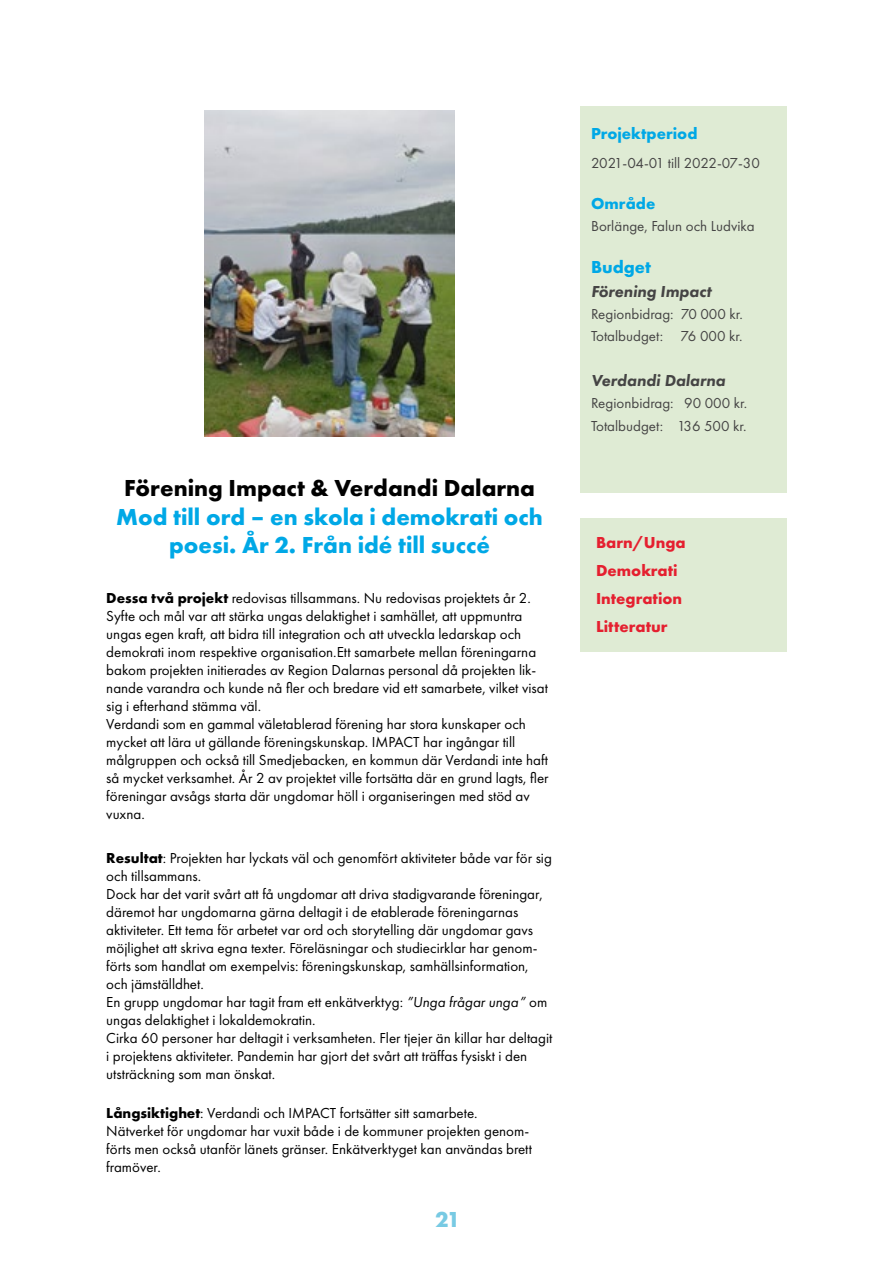
<style>
.page{position:relative;width:893px;height:1263px;background:#fff}
.page>*{position:absolute;margin:0;border:0;box-sizing:border-box;transform-origin:0 0}
.Rubrilk_Huvud{font:700 24px/28.5px "Futura PT";color:#00a8e6;text-align:center}
.Rubrilk_Huvud-2{font:700 24px "Futura PT";color:#000}
.t1{font:700 22.5px "Futura PT";color:#78cae3}
.Underrubrik_spalt_-blå{font:700 18px "Futura PT";color:#00a8e6}
.Kategorier{font:700 16.5px "Futura PT";color:#e51f2f}
.Brödtext_-_spalt_-_fet{font:italic 800 16.5px "Futura PT";color:#454444}
.Underrubrik_spalt_-blå-2{font:700 16.5px "Futura PT";color:#00a8e6}
.Brödtext{font:15px/18px "Futura PT";color:#000}
.Brödtext_-_spalt{font:15px "Futura PT";color:#454444}
.Brödtext_-_spalt-2{font:15px "Futura PT";letter-spacing:-.025em;color:#454444}
.s1{font-weight:700}
.s2{font-style:italic}
</style>
<div class="page">
<div style="left:580px;top:106px;width:207px;height:386px;background:#dfebd4"></div>
<img style="left:205px;top:111px;width:249px;height:325px">
<div style="left:580px;top:518px;width:207px;height:134px;background:#dfebd4"></div>
<h1 class="Rubrilk_Huvud-2" style="left:124px;top:473px;width:413px">Förening Impact &amp; Verdandi Dalarna</h1>
<h1 class="Rubrilk_Huvud" style="left:116px;top:502px;width:428px">Mod till ord – en skola i demokrati och poesi. År 2. Från idé till succé</h1>
<p class="Brödtext" style="left:106px;top:589px;width:443px"><span class="s1">Dessa två projekt</span> redovisas tillsammans. Nu redovisas projektets år 2.<br>Syfte och mål var att stärka ungas delaktighet i samhället, att uppmuntra ungas egen kraft, att bidra till integration och att utveckla ledarskap och demokrati inom respektive organisation.Ett samarbete mellan föreningarna bakom projekten initierades av Region Dalarnas personal då projekten lik&shy;nande varandra och kunde nå fler och bredare vid ett samarbete, vilket visat sig i efterhand stämma väl.</p>
<p class="Brödtext" style="left:106px;top:715px;width:444px">Verdandi som en gammal väletablerad förening har stora kunskaper och mycket att lära ut gällande föreningskunskap. IMPACT har ingångar till målgruppen och också till Smedjebacken, en kommun där Verdandi inte haft så mycket verksamhet. År 2 av projektet ville fortsätta där en grund lagts, fler föreningar avsågs starta där ungdomar höll i organiseringen med stöd av vuxna.</p>
<p class="Brödtext" style="left:106px;top:848px;width:447px"><span class="s1">Resultat</span>: Projekten har lyckats väl och genomfört aktiviteter både var för sig och tillsammans.</p>
<p class="Brödtext" style="left:106px;top:884px;width:438px">Dock har det varit svårt att få ungdomar att driva stadigvarande föreningar, däremot har ungdomarna gärna deltagit i de etablerade föreningarnas aktiviteter. Ett tema för arbetet var ord och storytelling där ungdomar gavs möjlighet att skriva egna texter. Föreläsningar och studiecirklar har genom&shy;förts som handlat om exempelvis: föreningskunskap, samhällsinformation, och jämställdhet.</p>
<p class="Brödtext" style="left:106px;top:992px;width:442px">En grupp ungdomar har tagit fram ett enkätverktyg: <span class="s2">”Unga frågar unga”</span> om ungas delaktighet i lokaldemokratin.</p>
<p class="Brödtext" style="left:106px;top:1028px;width:448px">Cirka 60 personer har deltagit i verksamheten. Fler tjejer än killar har deltagit i projektens aktiviteter. Pandemin har gjort det svårt att träffas fysiskt i den utsträckning som man önskat.</p>
<p class="Brödtext" style="left:106px;top:1104px;width:373px"><span class="s1">Långsiktighet</span>: Verdandi och IMPACT fortsätter sitt samarbete.</p>
<p class="Brödtext" style="left:106px;top:1122px;width:427px">Nätverket för ungdomar har vuxit både i de kommuner projekten genom&shy;förts men också utanför länets gränser. Enkätverktyget kan användas brett framöver.</p>
<h2 class="t1" style="left:435px;top:1205px;width:27px">21</h2>
<p class="Underrubrik_spalt_-blå-2" style="left:591px;top:123px;width:108px">Projektperiod</p>
<p class="Brödtext_-_spalt-2" style="left:591px;top:154px;width:170px">2021-04-01 till 2022-07-30</p>
<p class="Underrubrik_spalt_-blå-2" style="left:591px;top:193px;width:66px">Område</p>
<p class="Brödtext_-_spalt" style="left:591px;top:217px;width:165px">Borlänge, Falun och Ludvika</p>
<p class="Underrubrik_spalt_-blå" style="left:591px;top:255px;width:61px">Budget</p>
<p class="Brödtext_-_spalt_-_fet" style="left:591px;top:281px;width:122px">Förening Impact</p>
<p class="Brödtext_-_spalt" style="left:591px;top:305px;width:153px">Regionbidrag: 70 000 kr.</p>
<p class="Brödtext_-_spalt" style="left:591px;top:327px;width:153px">Totalbudget: 76 000 kr.</p>
<p class="Brödtext_-_spalt_-_fet" style="left:591px;top:370px;width:136px">Verdandi Dalarna</p>
<p class="Brödtext_-_spalt" style="left:591px;top:395px;width:158px">Regionbidrag: 90 000 kr.</p>
<p class="Brödtext_-_spalt" style="left:591px;top:417px;width:157px">Totalbudget: 136 500 kr.</p>
<p class="Kategorier" style="left:596px;top:532px;width:91px">Barn/Unga</p>
<p class="Kategorier" style="left:596px;top:560px;width:83px">Demokrati</p>
<p class="Kategorier" style="left:596px;top:588px;width:88px">Integration</p>
<p class="Kategorier" style="left:596px;top:615px;width:73px">Litteratur</p>
</div>
